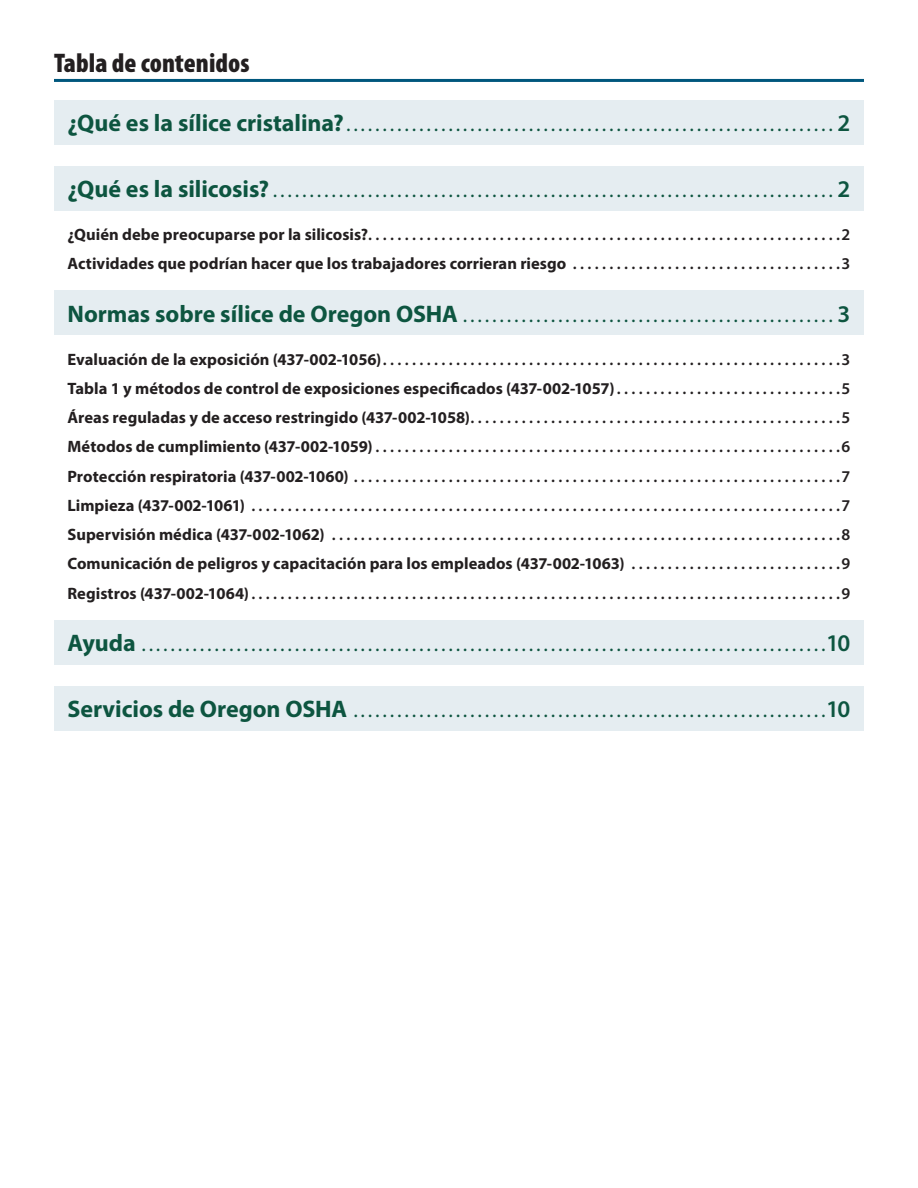
<style>
.page{position:relative;width:918px;height:1188px;background:#fff}
.page>*{position:absolute;margin:0;border:0;box-sizing:border-box;transform-origin:0 0}
.ToC_-_Page_Heading{font:900 condensed 27px "Myriad Pro";letter-spacing:.005em;color:#231f20}
.ToC_-_Page{font:600 16.5px "Myriad Pro";color:#231f20}
.ToC_-_Heading{font:600 16.5px "Myriad Pro";color:#0d5540}
.ToC_-_Page-2{font:700 16.5px "Myriad Pro";color:#231f20}
.s1{font-weight:700;font-size:24px}
.s2{font-size:24px}
.s3{font-weight:700}
.s4{font-weight:600}
</style>
<div class="page">
<hr style="left:54px;top:79px;width:810px;height:3px;background:#00577d">
<div style="left:54px;top:100px;width:810px;height:45px;background:#e5edf1"></div>
<div style="left:54px;top:166px;width:810px;height:45px;background:#e5edf1"></div>
<div style="left:54px;top:290px;width:810px;height:45px;background:#e5edf1"></div>
<div style="left:54px;top:620px;width:810px;height:45px;background:#e5edf1"></div>
<div style="left:54px;top:686px;width:810px;height:45px;background:#e5edf1"></div>
<p class="ToC_-_Page_Heading" style="left:54px;top:48px;width:197px">Tabla de contenidos</p>
<p class="ToC_-_Heading" style="left:68px;top:115px;width:785px"><span class="s1">¿Qué es la sílice cristalina?</span> . . . . . . . . . . . . . . . . . . . . . . . . . . . . . . . . . . . . . . . . . . . . . . . . . . . . . . . . . . . . . . . . . . . <span class="s2">2</span></p>
<p class="ToC_-_Heading" style="left:68px;top:181px;width:784px"><span class="s1">¿Qué es la silicosis?</span> . . . . . . . . . . . . . . . . . . . . . . . . . . . . . . . . . . . . . . . . . . . . . . . . . . . . . . . . . . . . . . . . . . . . . . . . . . . . . <span class="s2">2</span></p>
<p class="ToC_-_Page" style="left:68px;top:224px;width:785px"><span class="s3">¿Quién debe preocuparse por la silicosis?</span> . . . . . . . . . . . . . . . . . . . . . . . . . . . . . . . . . . . . . . . . . . . . . . . . . . . . . . . . . . . . . . . . 2</p>
<p class="ToC_-_Page-2" style="left:67px;top:253px;width:785px">Actividades que podrían hacer que los trabajadores corrieran riesgo <span class="s4">. . . . . . . . . . . . . . . . . . . . . . . . . . . . . . . . . . . . 3</span></p>
<p class="ToC_-_Heading" style="left:68px;top:306px;width:785px"><span class="s1">Normas sobre sílice de Oregon OSHA</span> . . . . . . . . . . . . . . . . . . . . . . . . . . . . . . . . . . . . . . . . . . . . . . . . . . . <span class="s2">3</span></p>
<p class="ToC_-_Page" style="left:68px;top:349px;width:785px"><span class="s3">Evaluación de la exposición (437-002-1056)</span> . . . . . . . . . . . . . . . . . . . . . . . . . . . . . . . . . . . . . . . . . . . . . . . . . . . . . . . . . . . . . . 3</p>
<p class="ToC_-_Page-2" style="left:67px;top:378px;width:785px">Tabla 1 y métodos de control de exposiciones especificados (437-002-1057) <span class="s4">. . . . . . . . . . . . . . . . . . . . . . . . . . . . . . 5</span></p>
<p class="ToC_-_Page" style="left:67px;top:407px;width:785px"><span class="s3">Áreas reguladas y de acceso restringido (437-002-1058)</span> . . . . . . . . . . . . . . . . . . . . . . . . . . . . . . . . . . . . . . . . . . . . . . . . . . 5</p>
<p class="ToC_-_Page" style="left:67px;top:436px;width:785px"><span class="s3">Métodos de cumplimiento (437-002-1059)</span> . . . . . . . . . . . . . . . . . . . . . . . . . . . . . . . . . . . . . . . . . . . . . . . . . . . . . . . . . . . . . . . 6</p>
<p class="ToC_-_Page" style="left:67px;top:466px;width:785px"><span class="s3">Protección respiratoria (437-002-1060)</span> . . . . . . . . . . . . . . . . . . . . . . . . . . . . . . . . . . . . . . . . . . . . . . . . . . . . . . . . . . . . . . . . . . 7</p>
<p class="ToC_-_Page" style="left:67px;top:495px;width:785px"><span class="s3">Limpieza (437-002-1061)</span> . . . . . . . . . . . . . . . . . . . . . . . . . . . . . . . . . . . . . . . . . . . . . . . . . . . . . . . . . . . . . . . . . . . . . . . . . . . . . . . . 7</p>
<p class="ToC_-_Page" style="left:67px;top:524px;width:785px"><span class="s3">Supervisión médica (437-002-1062)</span> . . . . . . . . . . . . . . . . . . . . . . . . . . . . . . . . . . . . . . . . . . . . . . . . . . . . . . . . . . . . . . . . . . . . . 8</p>
<p class="ToC_-_Page-2" style="left:67px;top:553px;width:785px">Comunicación de peligros y capacitación para los empleados (437-002-1063) <span class="s4">. . . . . . . . . . . . . . . . . . . . . . . . . . . . 9</span></p>
<p class="ToC_-_Page" style="left:67px;top:583px;width:785px"><span class="s3">Registros (437-002-1064)</span> . . . . . . . . . . . . . . . . . . . . . . . . . . . . . . . . . . . . . . . . . . . . . . . . . . . . . . . . . . . . . . . . . . . . . . . . . . . . . . . . 9</p>
<p class="ToC_-_Heading" style="left:68px;top:635px;width:784px"><span class="s1">Ayuda</span> . . . . . . . . . . . . . . . . . . . . . . . . . . . . . . . . . . . . . . . . . . . . . . . . . . . . . . . . . . . . . . . . . . . . . . . . . . . . . . . . . . . . . . . . . . . . . <span class="s2">10</span></p>
<p class="ToC_-_Heading" style="left:67px;top:701px;width:784px"><span class="s1">Servicios de Oregon OSHA</span> . . . . . . . . . . . . . . . . . . . . . . . . . . . . . . . . . . . . . . . . . . . . . . . . . . . . . . . . . . . . . . . . <span class="s2">10</span></p>
</div>
